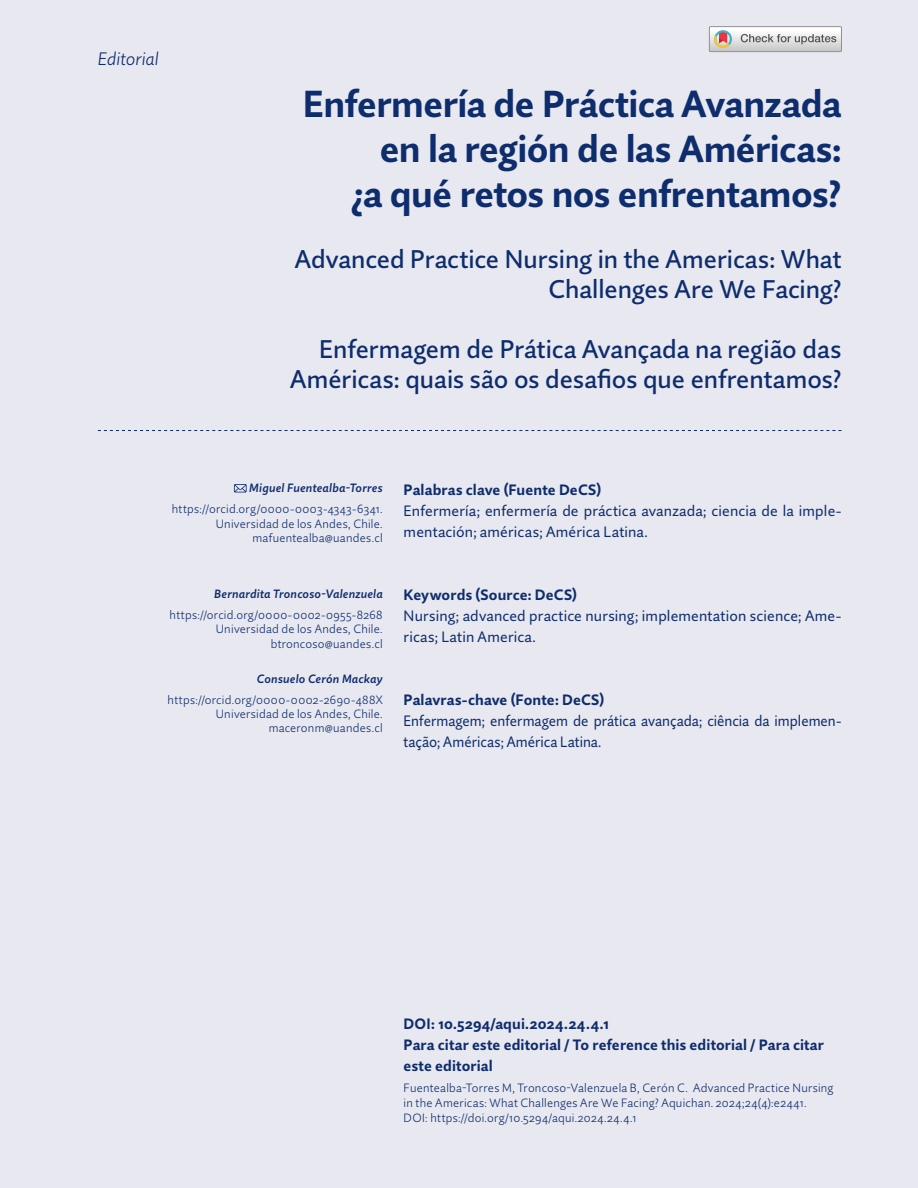
<style>
.page{position:relative;width:918px;height:1188px;background:#e8e8f1}
.page>*{position:absolute;margin:0;border:0;box-sizing:border-box;transform-origin:0 0}
.t1{font:700 37.5px/45px "Quire Sans Pro";letter-spacing:-.01em;color:#0e2d6d;text-align:right}
.t2{font:500 25.5px/30px "Quire Sans Pro";color:#0e2d6d;text-align:right}
.t3{font:italic 300 18px "Quire Sans Pro";letter-spacing:.005em;color:#0e2d6d}
.t4{font:700 15px/21px "Quire Sans Pro";letter-spacing:.01em;color:#0e2d6d}
.t5{font:15px/21px "Quire Sans Pro";letter-spacing:.01em;color:#0e2d6d}
.t6{font:15px/21px "Quire Sans Pro";letter-spacing:.01em;color:#0e2d6d;scale:.95 1}
.t7{font:300 12px/14.4px "Quire Sans Pro";letter-spacing:.02em;color:#0e2d6d;text-align:right}
.t8{font:italic 600 12px "Quire Sans Pro";letter-spacing:.015em;color:#0e2d6d}
</style>
<div class="page">
<svg style="left:234px;top:484px;width:13px;height:8px"></svg>
<svg style="left:98px;top:430px;width:743px;height:1px"></svg>
<div style="left:709px;top:26px;width:133px;height:26px;border:1px solid #948f8f"></div>
<svg style="left:709px;top:27px;width:132px;height:25px"></svg>
<h3 class="t3" style="left:98px;top:47px;width:62px">Editorial</h3>
<h1 class="t1" style="left:303px;top:81px;width:540px">Enfermería de Práctica Avanzada en la región de las Américas:<br>¿a qué retos nos enfrentamos?</h1>
<h2 class="t2" style="left:295px;top:244px;width:548px">Advanced Practice Nursing in the Americas: What<br>Challenges Are We Facing?</h2>
<h2 class="t2" style="left:290px;top:334px;width:553px">Enfermagem de Prática Avançada na região das<br>Américas: quais são os desafios que enfrentamos?</h2>
<p class="t8" style="left:249px;top:481px;width:135px">Miguel Fuentealba-Torres</p>
<p class="t7" style="left:172px;top:502px;width:212px">https://orcid.org/0000-0003-4343-6341.<br>Universidad de los Andes, Chile. mafuentealba@uandes.cl</p>
<p class="t8" style="left:214px;top:586px;width:170px">Bernardita Troncoso-Valenzuela</p>
<p class="t7" style="left:170px;top:607px;width:215px">https://orcid.org/0000-0002-0955-8268<br>Universidad de los Andes, Chile. btroncoso@uandes.cl</p>
<p class="t8" style="left:257px;top:671px;width:127px">Consuelo Cerón Mackay</p>
<p class="t7" style="left:168px;top:692px;width:217px">https://orcid.org/0000-0002-2690-488X<br>Universidad de los Andes, Chile. maceronm@uandes.cl</p>
<p class="t4" style="left:404px;top:479px;width:199px">Palabras clave (Fuente DeCS)</p>
<p class="t5" style="left:404px;top:500px;width:439px">Enfermería; enfermería de práctica avanzada; ciencia de la imple&shy;mentación; américas; América Latina.</p>
<p class="t4" style="left:404px;top:584px;width:175px">Keywords (Source: DeCS)</p>
<p class="t5" style="left:404px;top:605px;width:439px">Nursing; advanced practice nursing; implementation science; Ame&shy;ricas; Latin America.</p>
<p class="t4" style="left:404px;top:689px;width:202px">Palavras-chave (Fonte: DeCS)</p>
<p class="t6" style="left:404px;top:710px;width:462px">Enfermagem; enfermagem de prática avançada; ciência da implemen&shy;tação; Américas; América Latina.</p>
<p class="t4" style="left:404px;top:1013px;width:422px">DOI: 10.5294/aqui.2024.24.4.1<br>Para citar este editorial / To reference this editorial / Para citar este editorial</p>
<p class="t7" style="left:404px;top:1080px;width:431px;line-height:15px;text-align:left">Fuentealba-Torres M, Troncoso-Valenzuela B, Cerón C. Advanced Practice Nursing in the Americas: What Challenges Are We Facing? Aquichan. 2024;24(4):e2441.<br>DOI: https://doi.org/10.5294/aqui.2024.24.4.1</p>
</div>
